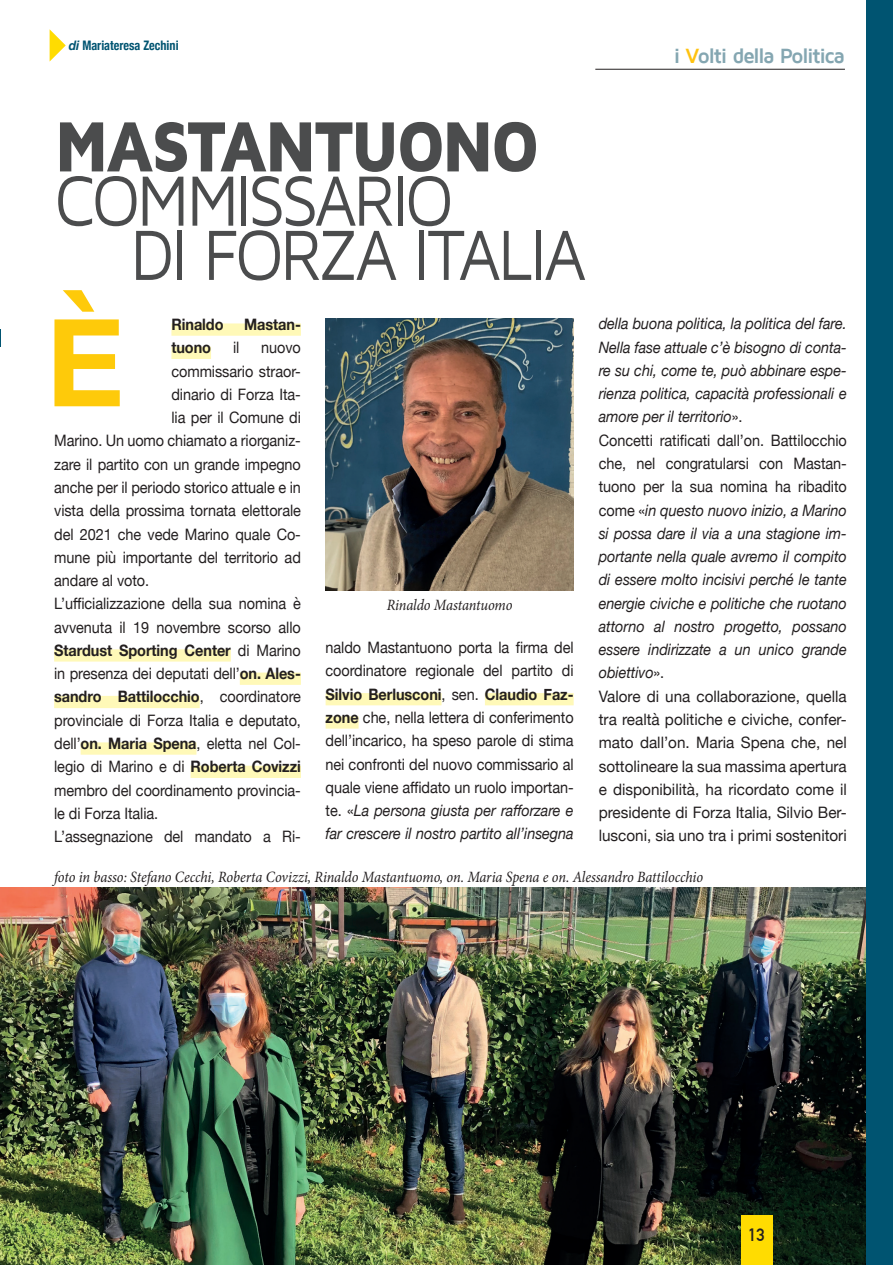
<style>
.page{position:relative;width:893px;height:1265px;background:#fff}
.page>*{position:absolute;margin:0;border:0;box-sizing:border-box;transform-origin:0 0}
.t1{font:700 121.62px "Helvetica Neue";color:#feca0a}
.t2{font:73.5px/54.2px "Maven Pro";letter-spacing:-.05em;color:#4b4c4d;scale:.9 1}
.t3{font:900 73.5px "Maven Pro";letter-spacing:-.05em;color:#4b4c4d;scale:.9 1}
.t4{font:700 21.18px "Maven Pro";letter-spacing:-.065em;color:#84a6b1}
.t5{font:700 17.5px "DIN Alternate";color:#231f20}
.t6{font:15.75px/23.3px "Helvetica Neue";letter-spacing:-.005em;color:#231f20;text-align:justify;scale:.92 1}
.t7{font:italic 15.75px/23.3px "Helvetica Neue";letter-spacing:-.005em;color:#231f20;scale:.92 1}
.t8{font:italic 15.75px "Minion Pro";letter-spacing:-.01em;color:#231f20;scale:.91 1}
.t9{font:700 15.75px "Helvetica Neue";letter-spacing:-.005em;color:#231f20;scale:.92 1}
.t10{font:700 condensed 13.12px "Helvetica Neue";color:#005471;scale:.93 1}
.s1{font-style:italic;font-stretch:normal}
.s2{color:#fec210}
.s3{font-weight:400}
.s4{font-weight:700}
.s5{font-style:italic}
.s6{font-style:normal}
</style>
<div class="page">
<img style="left:0;top:888px;width:867px;height:377px">
<hr style="left:595px;top:69px;width:250px;height:1px;background:#231f20">
<div style="left:741px;top:1215px;width:31px;height:50px;background:#ffdc01"></div>
<svg style="left:50px;top:29px;width:16px;height:32px"></svg>
<div style="left:867px;top:0;width:26px;height:1265px;background:#005471"></div>
<svg style="left:0;top:330px;width:1px;height:17px"></svg>
<div style="left:326px;top:693px;width:115px;height:12px;background:#fff9b8"></div>
<div style="left:485px;top:693px;width:89px;height:12px;background:#fff9b8"></div>
<div style="left:326px;top:716px;width:33px;height:13px;background:#fff9b8"></div>
<div style="left:171px;top:323px;width:130px;height:13px;background:#fff9b8"></div>
<div style="left:171px;top:347px;width:40px;height:12px;background:#fff9b8"></div>
<div style="left:54px;top:649px;width:177px;height:13px;background:#fff9b8"></div>
<div style="left:240px;top:673px;width:61px;height:12px;background:#fff9b8"></div>
<div style="left:54px;top:696px;width:146px;height:12px;background:#fff9b8"></div>
<div style="left:81px;top:742px;width:115px;height:13px;background:#fff9b8"></div>
<div style="left:191px;top:766px;width:110px;height:12px;background:#fff9b8"></div>
<img style="left:326px;top:319px;width:248px;height:271px">
<p class="t10" style="left:69px;top:34px;width:120px"><span class="s1">di</span> Mariateresa Zechini</p>
<h3 class="t4" style="left:674px;top:45px;width:173px">i <span class="s2">V</span>olti della Politica</h3>
<h2 class="t3" style="left:54px;top:107px;width:541px">MASTANTUONO</h2>
<h2 class="t2" style="left:130px;top:175px;width:508px;text-indent:-76px">COMMISSARIO<br>DI FORZA ITALIA</h2>
<h1 class="t1" style="left:46px;top:268px;width:80px">È</h1>
<p class="t9" style="left:171px;top:312px;width:58px">Rinaldo</p>
<p class="t9" style="left:244px;top:312px;width:63px">Mastan-</p>
<p class="t9" style="left:171px;top:335px;width:45px">tuono</p>
<p class="t6" style="left:233px;top:337px;width:8px">il</p>
<p class="t6" style="left:261px;top:337px;width:45px">nuovo</p>
<p class="t6" style="left:171px;top:360px;width:142px">commissario straor-</p>
<p class="t6" style="left:171px;top:384px;width:142px">dinario di Forza Ita-</p>
<p class="t6" style="left:171px;top:407px;width:142px">lia per il Comune di</p>
<p class="t6" style="left:54px;top:430px;width:270px">Marino. Un uomo chiamato a riorganiz-</p>
<p class="t6" style="left:54px;top:453px;width:270px">zare il partito con un grande impegno</p>
<p class="t6" style="left:54px;top:477px;width:270px">anche per il periodo storico attuale e in</p>
<p class="t6" style="left:54px;top:500px;width:270px">vista della prossima tornata elettorale</p>
<p class="t6" style="left:54px;top:523px;width:270px">del 2021 che vede Marino quale Co-</p>
<p class="t6" style="left:54px;top:546px;width:270px">mune più importante del territorio ad</p>
<p class="t6" style="left:54px;top:570px;width:105px">andare al voto.</p>
<p class="t6" style="left:54px;top:593px;width:270px">L’ufficializzazione della sua nomina è</p>
<p class="t6" style="left:54px;top:616px;width:270px">avvenuta il 19 novembre scorso allo</p>
<p class="t9" style="left:54px;top:638px;width:270px">Stardust Sporting Center <span class="s3">di Marino</span></p>
<p class="t6" style="left:54px;top:663px;width:270px">in presenza dei deputati dell’<span class="s4">on. Ales-</span></p>
<p class="t9" style="left:54px;top:684px;width:270px">sandro Battilocchio<span class="s3">, coordinatore</span></p>
<p class="t6" style="left:54px;top:709px;width:270px">provinciale di Forza Italia e deputato,</p>
<p class="t6" style="left:54px;top:733px;width:270px">dell’<span class="s4">on. Maria Spena</span>, eletta nel Col-</p>
<p class="t6" style="left:54px;top:756px;width:270px">legio di Marino e di <span class="s4">Roberta Covizzi</span></p>
<p class="t6" style="left:54px;top:779px;width:270px">membro del coordinamento provincia-</p>
<p class="t6" style="left:54px;top:802px;width:115px">le di Forza Italia.</p>
<p class="t6" style="left:54px;top:826px;width:270px">L’assegnazione del mandato a Ri-</p>
<p class="t8" style="left:387px;top:594px;width:140px">Rinaldo Mastantuomo</p>
<p class="t6" style="left:326px;top:637px;width:271px">naldo Mastantuono porta la firma del coordinatore regionale del partito di <span class="s4">Silvio Berlusconi</span>, sen. <span class="s4">Claudio Faz&shy;zone</span> che, nella lettera di conferimento dell’incarico, ha speso parole di stima nei confronti del nuovo commissario al quale viene affidato un ruolo importan&shy;te. «<span class="s5">La persona giusta per rafforzare e far crescere il nostro partito all’insegna</span></p>
<p class="t7" style="left:599px;top:313px;width:271px">della buona politica, la politica del fare.<br>Nella fase attuale c’è bisogno di conta&shy;re su chi, come te, può abbinare espe&shy;rienza politica, capacità professionali e amore per il territorio<span class="s6">».<br>Concetti ratificati dall’on. Battilocchio che, nel congratularsi con Mastan&shy;tuono per la sua nomina ha ribadito come «</span>in questo nuovo inizio, a Marino si possa dare il via a una stagione im&shy;portante nella quale avremo il compito di essere molto incisivi perché le tante energie civiche e politiche che ruotano attorno al nostro progetto, possano essere indirizzate a un unico grande obiettivo<span class="s6">».<br>Valore di una collaborazione, quella tra realtà politiche e civiche, confer&shy;mato dall’on. Maria Spena che, nel sottolineare la sua massima apertura e disponibilità, ha ricordato come il presidente di Forza Italia, Silvio Ber&shy;lusconi, sia uno tra i primi sostenitori</span></p>
<p class="t8" style="left:54px;top:866px;width:715px">foto in basso: Stefano Cecchi, Roberta Covizzi, Rinaldo Mastantuomo, on. Maria Spena e on. Alessandro Battilocchio</p>
<p class="t5" style="left:748px;top:1222px;width:18px">13</p>
</div>
